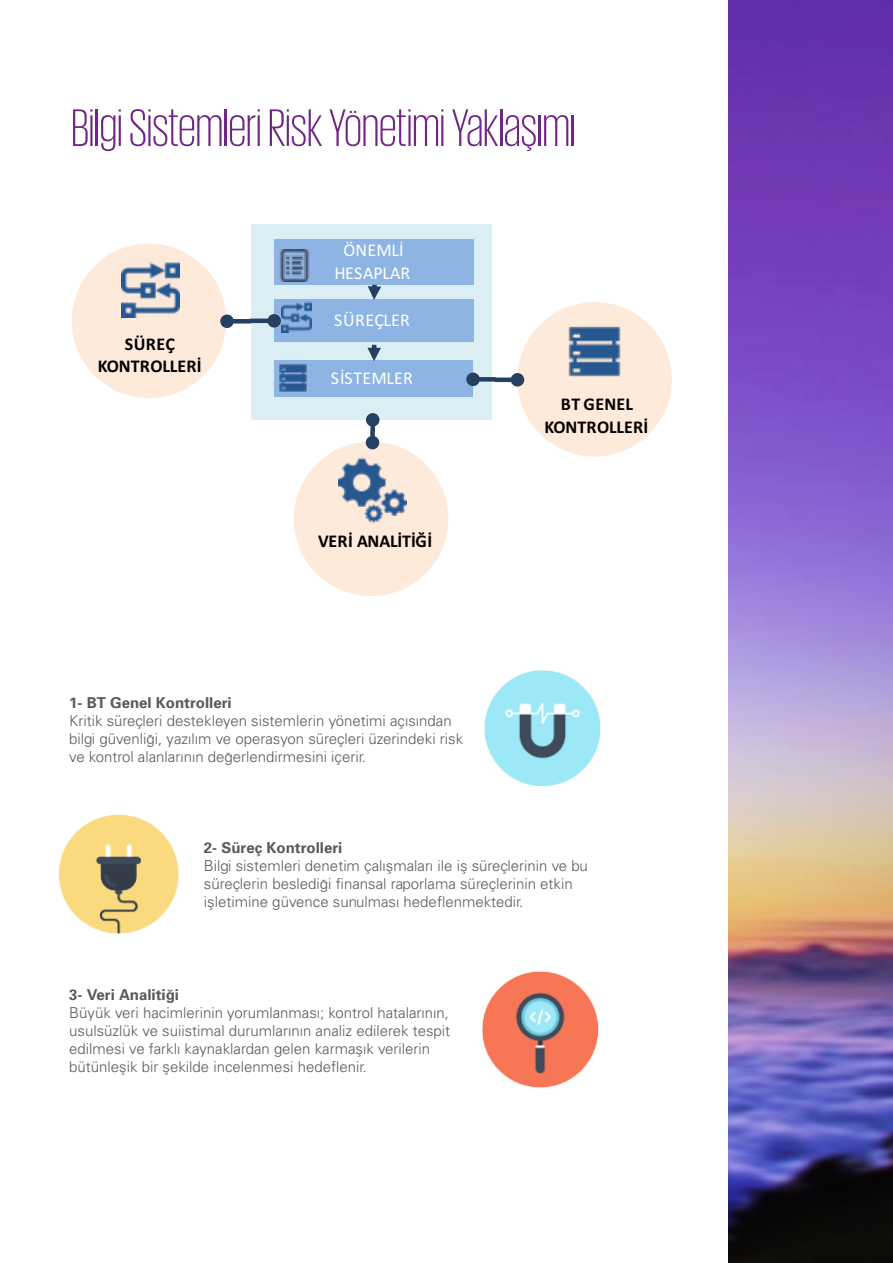
<style>
.page{position:relative;width:893px;height:1263px;background:#fff}
.page>*{position:absolute;margin:0;border:0;box-sizing:border-box;transform-origin:0 0}
.t1{font:300 54px "KPMG";color:#702784}
.t2{font:700 18px/22.5px "Calibri";letter-spacing:.005em;color:#000;text-align:center}
.t3{font:18px/22.5px "Calibri";letter-spacing:.01em;color:#fff;text-align:center}
.t4{font:15px/18px "Univers Light Tr";color:#58595b}
.t5{font:15px "Univers Bold Tr";color:#58595b}
</style>
<div class="page">
<div style="left:72px;top:244px;width:154px;height:154px;background:#fdeada;border-radius:50%"></div>
<div style="left:252px;top:224px;width:240px;height:195px;background:#dbeef4"></div>
<div style="left:274px;top:239px;width:200px;height:45px;background:#8eb4e3"></div>
<div style="left:274px;top:299px;width:200px;height:42px;background:#8eb4e3"></div>
<svg style="left:368px;top:285px;width:13px;height:15px"></svg>
<div style="left:274px;top:361px;width:198px;height:36px;background:#8eb4e3"></div>
<svg style="left:367px;top:345px;width:14px;height:16px"></svg>
<div style="left:517px;top:302px;width:155px;height:155px;background:#fdeada;border-radius:50%"></div>
<svg style="left:466px;top:373px;width:58px;height:14px"></svg>
<svg style="left:220px;top:314px;width:61px;height:14px"></svg>
<div style="left:294px;top:442px;width:154px;height:154px;background:#fdeada;border-radius:50%"></div>
<svg style="left:366px;top:413px;width:13px;height:36px"></svg>
<img style="left:279px;top:364px;width:28px;height:28px">
<img style="left:279px;top:250px;width:31px;height:31px">
<img style="left:282px;top:301px;width:30px;height:31px">
<img style="left:121px;top:262px;width:59px;height:55px">
<img style="left:568px;top:326px;width:53px;height:51px">
<img style="left:339px;top:457px;width:67px;height:67px">
<img style="left:58px;top:814px;width:121px;height:120px">
<img style="left:484px;top:670px;width:117px;height:117px">
<img style="left:482px;top:971px;width:117px;height:117px">
<img style="left:728px;top:0;width:165px;height:1263px">
<h1 class="t1" style="left:71px;top:102px;width:505px">Bilgi Sistemleri Risk Yönetimi Yaklaşımı</h1>
<p class="t2" style="left:98px;top:332px;width:105px">SÜREÇ<br>KONTROLLERİ</p>
<p class="t3" style="left:335px;top:239px;width:77px">ÖNEMLİ<br>HESAPLAR</p>
<p class="t3" style="left:334px;top:308px;width:77px">SÜREÇLER</p>
<p class="t3" style="left:331px;top:367px;width:83px">SİSTEMLER</p>
<p class="t2" style="left:318px;top:529px;width:116px">VERİ ANALİTİĞİ</p>
<p class="t5" style="left:69px;top:693px;width:164px">1- BT Genel Kontrolleri</p>
<p class="t4" style="left:69px;top:711px;width:395px">Kritik süreçleri destekleyen sistemlerin yönetimi açısından bilgi güvenliği, yazılım ve operasyon süreçleri üzerindeki risk ve kontrol alanlarının değerlendirmesini içerir.</p>
<p class="t2" style="left:544px;top:392px;width:105px">BT GENEL<br>KONTROLLERİ</p>
<p class="t5" style="left:204px;top:838px;width:140px">2- Süreç Kontrolleri</p>
<p class="t4" style="left:204px;top:856px;width:385px">Bilgi sistemleri denetim çalışmaları ile iş süreçlerinin ve bu süreçlerin beslediği finansal raporlama süreçlerinin etkin işletimine güvence sunulması hedeflenmektedir.</p>
<p class="t5" style="left:69px;top:985px;width:111px">3- Veri Analitiği</p>
<p class="t4" style="left:69px;top:1003px;width:382px">Büyük veri hacimlerinin yorumlanması; kontrol hatalarının, usulsüzlük ve suiistimal durumlarının analiz edilerek tespit edilmesi ve farklı kaynaklardan gelen karmaşık verilerin bütünleşik bir şekilde incelenmesi hedeflenir.</p>
</div>
